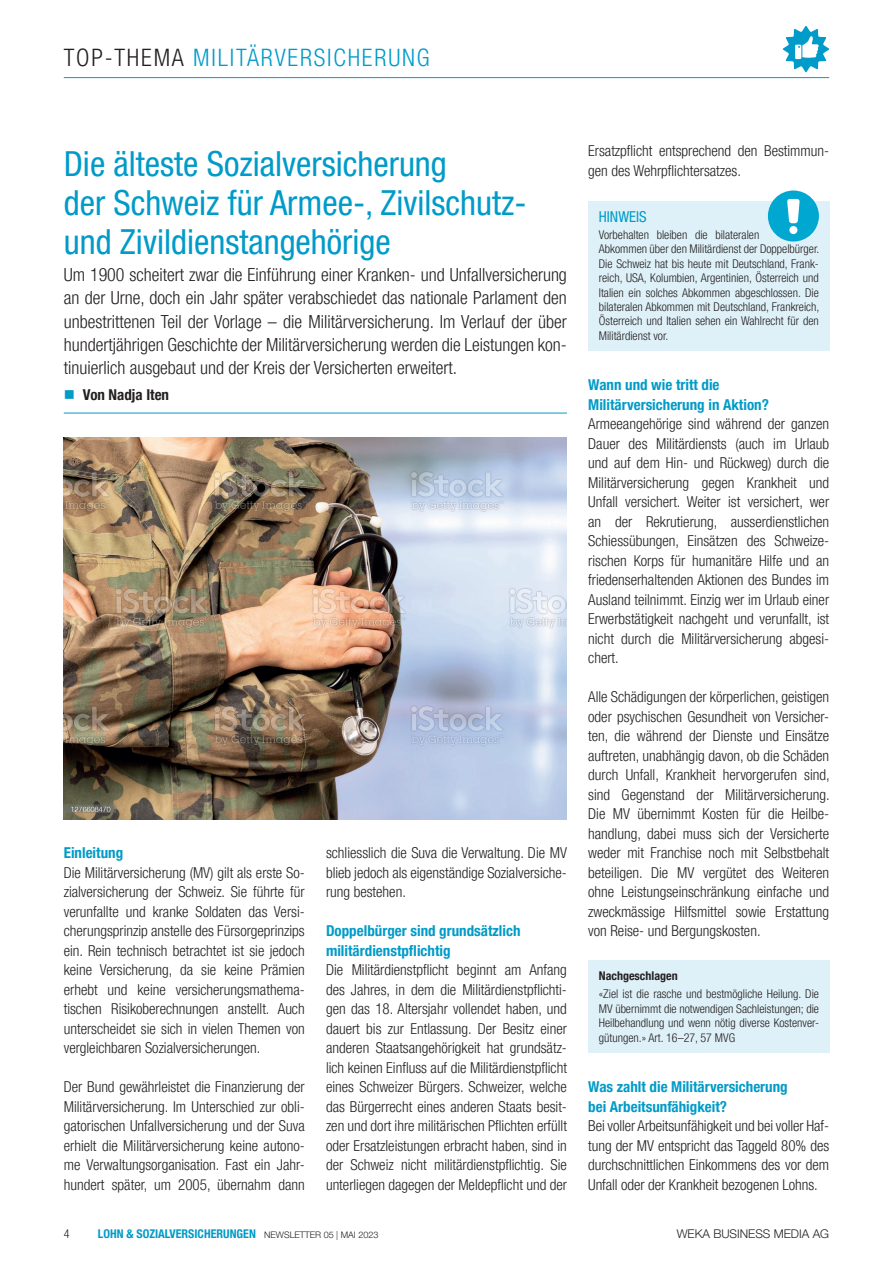
<style>
.page{position:relative;width:893px;height:1263px;background:#fff}
.page>*{position:absolute;margin:0;border:0;box-sizing:border-box;transform-origin:0 0}
.t1{font:condensed 34.5px/39px "Helvetica Neue LT Pro";color:#009bc8}
.t2{font:300 condensed 24px "Helvetica Neue LT Pro";letter-spacing:.075em;color:#009bc8}
.t3{font:300 condensed 18px/23.2px "Helvetica Neue LT Pro";color:#231f20;text-align:justify}
.t4{font:300 condensed 15px/19.5px "Helvetica Neue LT Pro";color:#231f20;text-align:justify}
.t5{font:700 condensed 15px/19.5px "Helvetica Neue LT Pro";color:#009bc8}
.t6{font:700 condensed 15px "Helvetica Neue LT Pro";color:#231f20}
.t7{font:condensed 15px "Helvetica Neue LT Pro";color:#009bc8}
.t8{font:300 condensed 12px/14.4px "Helvetica Neue LT Pro";color:#231f20}
.t9{font:700 condensed 12px "Helvetica Neue LT Pro";color:#009bc8}
.t10{font:300 12px "Helvetica Neue LT Pro";color:#231f20}
.t11{font:700 condensed 12px "Helvetica Neue LT Pro";color:#231f20}
.s1{color:#231f20}
.s2{font-weight:300;font-stretch:normal;font-size:9px;color:#231f20}
</style>
<div class="page">
<hr style="left:64px;top:77px;width:765px;height:1px;background:#009bc8">
<svg style="left:783px;top:26px;width:46px;height:46px"></svg>
<div style="left:588px;top:201px;width:241px;height:150px;background:#dff1f8"></div>
<div style="left:768px;top:190px;width:51px;height:52px;background:#00a8d1;border-radius:50%"></div>
<svg style="left:787px;top:199px;width:13px;height:24px"></svg>
<div style="left:789px;top:226px;width:8px;height:8px;background:#fff;border-radius:50%"></div>
<div style="left:588px;top:961px;width:242px;height:92px;background:#dff1f8"></div>
<hr style="left:64px;top:413px;width:503px;height:1px;background:#009bc8">
<img style="left:64px;top:438px;width:503px;height:381px">
<h2 class="t2" style="left:64px;top:44px;width:367px"><span class="s1">TOP-THEMA</span> MILITÄRVERSICHERUNG</h2>
<h1 class="t1" style="left:64px;top:143px;width:464px">Die älteste Sozialversicherung<br>der Schweiz für Armee-, Zivilschutz&shy;und Zivildienstangehörige</h1>
<p class="t3" style="left:64px;top:263px;width:505px">Um 1900 scheitert zwar die Einführung einer Kranken- und Unfallversicherung an der Urne, doch ein Jahr später verabschiedet das nationale Parlament den unbestrittenen Teil der Vorlage – die Militärversicherung. Im Verlauf der über hundertjährigen Geschichte der Militärversicherung werden die Leistungen kon&shy;tinuierlich ausgebaut und der Kreis der Versicherten erweitert.</p>
<p class="t6" style="left:83px;top:386px;width:88px">Von Nadja Iten</p>
<p class="t5" style="left:64px;top:843px;width:61px">Einleitung</p>
<p class="t4" style="left:64px;top:862px;width:242px">Die Militärversicherung (MV) gilt als erste So&shy;zialversicherung der Schweiz. Sie führte für verunfallte und kranke Soldaten das Versi&shy;cherungsprinzip anstelle des Fürsorgeprinzips ein. Rein technisch betrachtet ist sie jedoch keine Versicherung, da sie keine Prämien erhebt und keine versicherungsmathema&shy;tischen Risikoberechnungen anstellt. Auch unterscheidet sie sich in vielen Themen von vergleichbaren Sozialversicherungen.</p>
<p class="t4" style="left:64px;top:1077px;width:242px">Der Bund gewährleistet die Finanzierung der Militärversicherung. Im Unterschied zur obli&shy;gatorischen Unfallversicherung und der Suva erhielt die Militärversicherung keine autono&shy;me Verwaltungsorganisation. Fast ein Jahr&shy;hundert später, um 2005, übernahm dann</p>
<p class="t4" style="left:326px;top:843px;width:242px">schliesslich die Suva die Verwaltung. Die MV blieb jedoch als eigenständige Sozialversiche&shy;rung bestehen.</p>
<p class="t5" style="left:326px;top:921px;width:196px">Doppelbürger sind grundsätzlich militärdienstpflichtig</p>
<p class="t4" style="left:326px;top:960px;width:242px">Die Militärdienstpflicht beginnt am Anfang des Jahres, in dem die Militärdienstpflichti&shy;gen das 18. Altersjahr vollendet haben, und dauert bis zur Entlassung. Der Besitz einer anderen Staatsangehörigkeit hat grundsätz&shy;lich keinen Einfluss auf die Militärdienstpflicht eines Schweizer Bürgers. Schweizer, welche das Bürgerrecht eines anderen Staats besit&shy;zen und dort ihre militärischen Pflichten erfüllt oder Ersatzleistungen erbracht haben, sind in der Schweiz nicht militärdienstpflichtig. Sie unterliegen dagegen der Meldepflicht und der</p>
<p class="t4" style="left:588px;top:141px;width:242px">Ersatzpflicht entsprechend den Bestimmun&shy;gen des Wehrpflichtersatzes.</p>
<p class="t7" style="left:599px;top:208px;width:49px">HINWEIS</p>
<p class="t8" style="left:599px;top:227px;width:222px">Vorbehalten bleiben die bilateralen<br>Abkommen über den Militärdienst der Doppelbürger.<br>Die Schweiz hat bis heute mit Deutschland, Frank&shy;reich, USA, Kolumbien, Argentinien, Österreich und Italien ein solches Abkommen abgeschlossen. Die bilateralen Abkommen mit Deutschland, Frankreich, Österreich und Italien sehen ein Wahlrecht für den Militärdienst vor.</p>
<p class="t5" style="left:588px;top:375px;width:182px">Wann und wie tritt die<br>Militärversicherung in Aktion?</p>
<p class="t4" style="left:588px;top:414px;width:242px">Armeeangehörige sind während der ganzen Dauer des Militärdiensts (auch im Urlaub und auf dem Hin- und Rückweg) durch die Militärversicherung gegen Krankheit und Unfall versichert. Weiter ist versichert, wer an der Rekrutierung, ausserdienstlichen Schiessübungen, Einsätzen des Schweize&shy;rischen Korps für humanitäre Hilfe und an friedenserhaltenden Aktionen des Bundes im Ausland teilnimmt. Einzig wer im Urlaub einer Erwerbstätigkeit nachgeht und verunfallt, ist nicht durch die Militärversicherung abgesi&shy;chert.</p>
<p class="t4" style="left:588px;top:687px;width:243px">Alle Schädigungen der körperlichen, geistigen oder psychischen Gesundheit von Versicher&shy;ten, die während der Dienste und Einsätze auftreten, unabhängig davon, ob die Schäden durch Unfall, Krankheit hervorgerufen sind, sind Gegenstand der Militärversicherung.<br>Die MV übernimmt Kosten für die Heilbe&shy;handlung, dabei muss sich der Versicherte weder mit Franchise noch mit Selbstbehalt beteiligen. Die MV vergütet des Weiteren ohne Leistungseinschränkung einfache und zweckmässige Hilfsmittel sowie Erstattung von Reise- und Bergungskosten.</p>
<p class="t11" style="left:599px;top:968px;width:80px">Nachgeschlagen</p>
<p class="t8" style="left:599px;top:987px;width:222px;text-align:justify">«Ziel ist die rasche und bestmögliche Heilung. Die MV übernimmt die notwendigen Sachleistungen; die Heilbehandlung und wenn nötig diverse Kostenver&shy;gütungen.» Art. 16–27, 57 MVG</p>
<p class="t5" style="left:588px;top:1077px;width:201px">Was zahlt die Militärversicherung bei Arbeitsunfähigkeit?</p>
<p class="t4" style="left:588px;top:1116px;width:242px">Bei voller Arbeitsunfähigkeit und bei voller Haf&shy;tung der MV entspricht das Taggeld 80% des durchschnittlichen Einkommens des vor dem Unfall oder der Krankheit bezogenen Lohns.</p>
<p class="t8" style="left:64px;top:1226px;width:7px">4</p>
<p class="t9" style="left:98px;top:1226px;width:282px">LOHN &amp; SOZIALVERSICHERUNGEN <span class="s2">NEWSLETTER 05 | MAI 2023</span></p>
<p class="t10" style="left:677px;top:1226px;width:154px">WEKA BUSINESS MEDIA AG</p>
</div>
